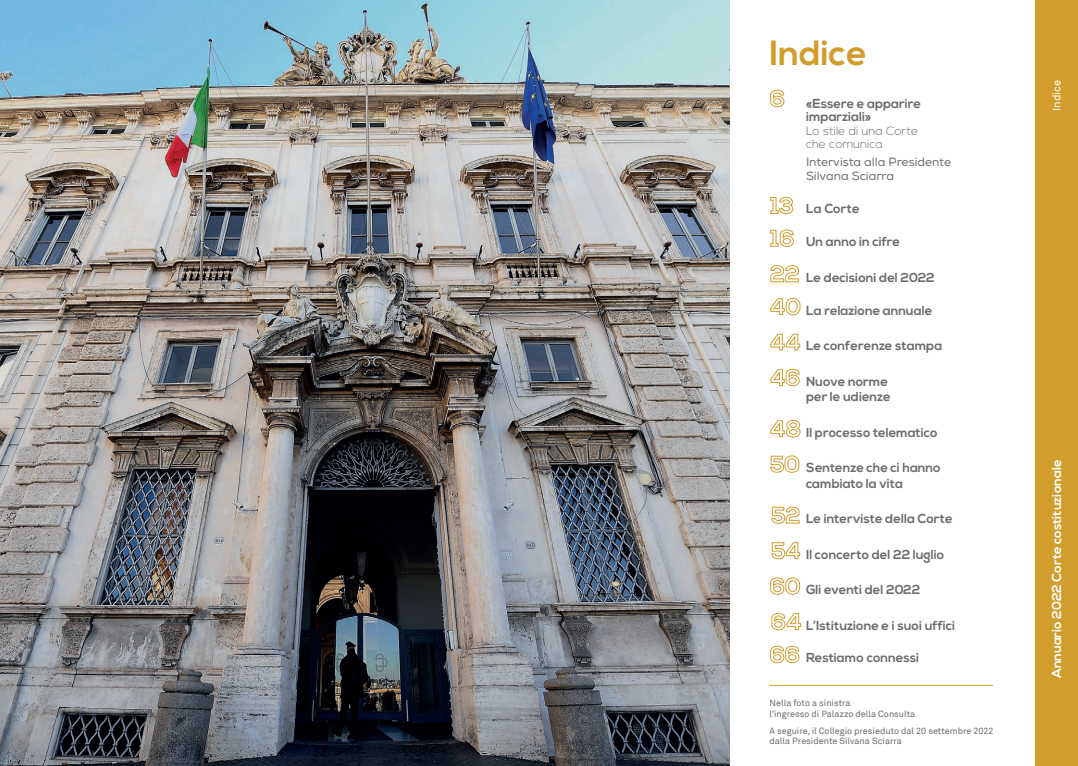
<style>
.page{position:relative;width:1078px;height:766px;background:#fff}
.page>*{position:absolute;margin:0;border:0;box-sizing:border-box;transform-origin:0 0}
.t1{font:700 35px "Nexa";color:#d19d2d}
.t2{font:700 13px/15.6px "Nexa";color:#6c6d70}
.t3{font:700 13px "Nexa";color:#fff}
.t4{font:12px/14.4px "Nexa";color:#6c6d70}
.t5{font:300 12px/13px "Nexa";color:#6c6d70}
.t6{font:11px "Akkurat";color:#fff}
.t7{font:9px/10.8px "Akkurat";color:#6c6d70}
.s1{font-size:22.7px;color:#d19d2d}
</style>
<div class="page">
<div style="left:1035px;top:0;width:42px;height:765px;background:#d19d2d"></div>
<img style="left:0;top:0;width:729px;height:765px">
<hr style="left:769px;top:684px;width:223px;height:1px;background:#d19d2d">
<h1 class="t1" style="left:769px;top:33px;width:99px">Indice</h1>
<p class="t2" style="left:805px;top:97px;width:117px;line-height:13.5px;text-indent:-36px"><span class="s1">6</span> «Essere e apparire imparziali»</p>
<p class="t5" style="left:805px;top:125px;width:114px">Lo stile di una Corte che comunica</p>
<p class="t4" style="left:805px;top:155px;width:146px">Intervista alla Presidente<br>Silvana Sciarra</p>
<p class="t2" style="left:770px;top:201px;width:91px"><span class="s1">13</span> La Corte</p>
<p class="t2" style="left:770px;top:234px;width:131px"><span class="s1">16</span> Un anno in cifre</p>
<p class="t2" style="left:769px;top:270px;width:166px"><span class="s1">22</span> Le decisioni del 2022</p>
<p class="t2" style="left:769px;top:303px;width:164px"><span class="s1">40</span> La relazione annuale</p>
<p class="t2" style="left:769px;top:338px;width:174px"><span class="s1">44</span> Le conferenze stampa</p>
<p class="t2" style="left:769px;top:373px;width:122px;text-align:right"><span class="s1">46</span> Nuove norme per le udienze</p>
<p class="t2" style="left:769px;top:424px;width:169px"><span class="s1">48</span> Il processo telematico</p>
<p class="t2" style="left:769px;top:460px;width:172px;text-align:center"><span class="s1">50</span> Sentenze che ci hanno cambiato la vita</p>
<p class="t2" style="left:771px;top:511px;width:183px"><span class="s1">52</span> Le interviste della Corte</p>
<p class="t2" style="left:771px;top:546px;width:175px"><span class="s1">54</span> Il concerto del 22 luglio</p>
<p class="t2" style="left:769px;top:582px;width:152px"><span class="s1">60</span> Gli eventi del 2022</p>
<p class="t2" style="left:771px;top:617px;width:185px"><span class="s1">64</span> L’Istituzione e i suoi uffici</p>
<p class="t2" style="left:769px;top:650px;width:151px"><span class="s1">66</span> Restiamo connessi</p>
<p class="t7" style="left:769px;top:697px;width:147px">Nella foto a sinistra<br>l’ingresso di Palazzo della Consulta</p>
<p class="t7" style="left:769px;top:725px;width:225px">A seguire, il Collegio presieduto dal 20 settembre 2022 dalla Presidente Silvana Sciarra</p>
<p class="t6" style="left:1050px;top:111px;width:33px;rotate:-90deg">Indice</p>
<p class="t3" style="left:1048px;top:678px;width:220px;rotate:-90deg">Annuario 2022 Corte costituzionale</p>
</div>
